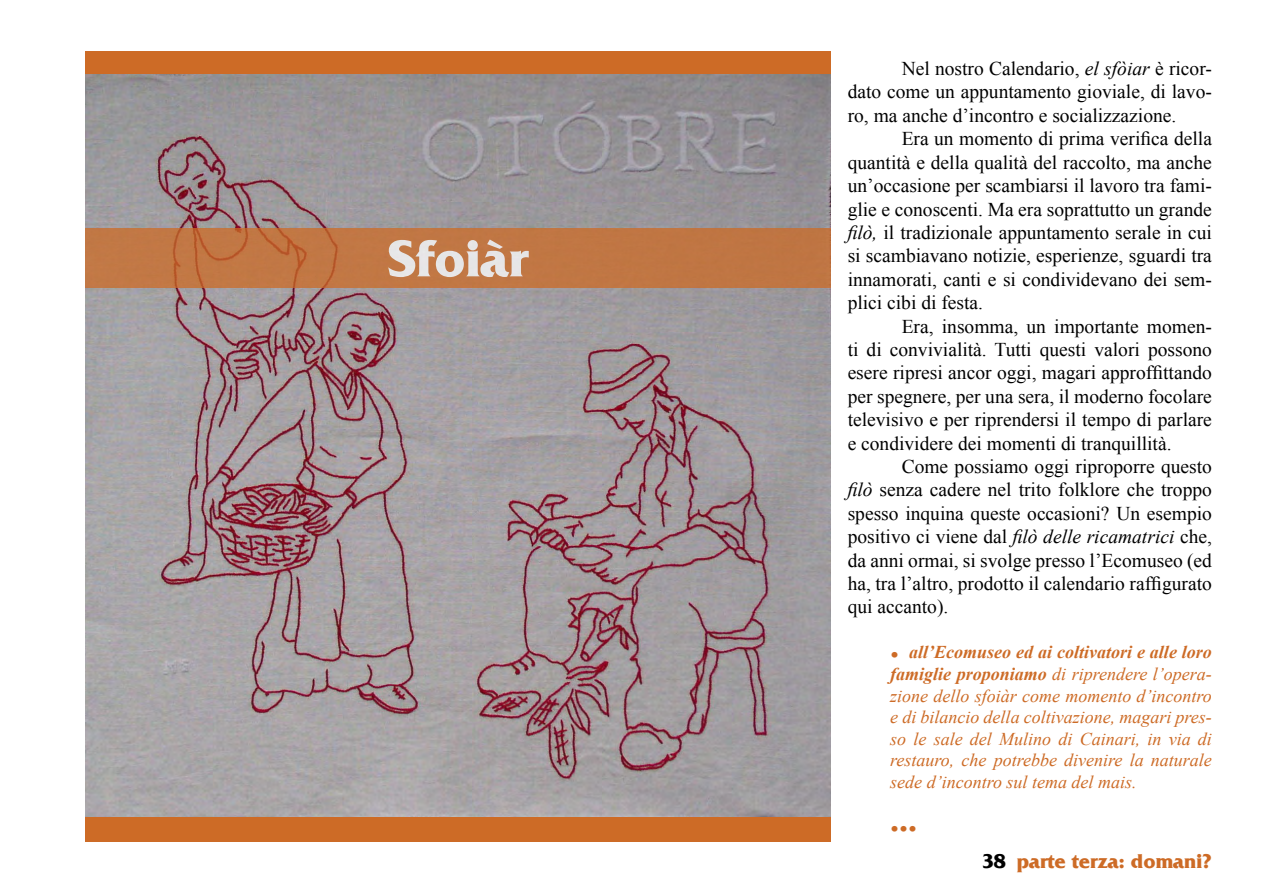
<style>
.page{position:relative;width:1263px;height:893px;background:#fff}
.page>*{position:absolute;margin:0;border:0;box-sizing:border-box;transform-origin:0 0}
.t1{font:54px "France";color:#fff}
.t2{font:700 36px "Times New Roman";color:#cd6b26}
.t3{font:21px "France";color:#cd6b26}
.t4{font:19.5px/23.4px "Times New Roman";color:#000;text-align:justify}
.t5{font:italic 18px/21.6px "Times New Roman";color:#cd6b26;text-align:justify}
.s1{font-style:italic}
.s2{font-weight:700;font-style:normal;font-size:36px}
.s3{font-weight:700}
.s4{color:#000}
</style>
<div class="page">
<div style="left:85px;top:51px;width:746px;height:791px;background:#cd6b26"></div>
<img style="left:85px;top:75px;width:746px;height:741px">
<div style="left:85px;top:228px;width:746px;height:59px;background:#c17744"></div>
<h1 class="t1" style="left:388px;top:228px;width:142px">Sfoiàr</h1>
<p class="t4" style="left:848px;top:57px;width:366px;text-indent:54px">Nel nostro Calendario, <span class="s1">el sfòiar</span> è ricor&shy;dato come un appuntamento gioviale, di lavo&shy;ro, ma anche d’incontro e socializzazione.</p>
<p class="t4" style="left:848px;top:127px;width:366px;text-indent:54px">Era un momento di prima verifica della quantità e della qualità del raccolto, ma anche un’occasione per scambiarsi il lavoro tra fami&shy;glie e conoscenti. Ma era soprattutto un grande <span class="s1">filò,</span> il tradizionale appuntamento serale in cui si scambiavano notizie, esperienze, sguardi tra innamorati, canti e si condividevano dei sem&shy;plici cibi di festa.</p>
<p class="t4" style="left:848px;top:314px;width:366px;text-indent:54px">Era, insomma, un importante momen&shy;ti di convivialità. Tutti questi valori possono esere ripresi ancor oggi, magari approffittando per spegnere, per una sera, il moderno focolare televisivo e per riprendersi il tempo di parlare e condividere dei momenti di tranquillità.</p>
<p class="t4" style="left:848px;top:454px;width:366px;text-indent:54px">Come possiamo oggi riproporre questo <span class="s1">filò</span> senza cadere nel trito folklore che troppo spesso inquina queste occasioni? Un esempio positivo ci viene dal <span class="s1">filò delle ricamatrici</span> che, da anni ormai, si svolge presso l’Ecomuseo (ed ha, tra l’altro, prodotto il calendario raffigurato qui accanto).</p>
<p class="t5" style="left:890px;top:641px;width:323px"><span class="s2">.</span> <span class="s3">all’Ecomuseo ed ai coltivatori e alle loro famiglie proponiamo</span> di riprendere l’opera&shy;zione dello sfoiàr come momento d’incontro e di bilancio della coltivazione, magari pres&shy;so le sale del Mulino di Cainari, in via di restauro, che potrebbe divenire la naturale sede d’incontro sul tema del mais.</p>
<h2 class="t2" style="left:890px;top:798px;width:28px">...</h2>
<p class="t3" style="left:982px;top:849px;width:231px"><span class="s4">38</span> parte terza: domani?</p>
</div>
